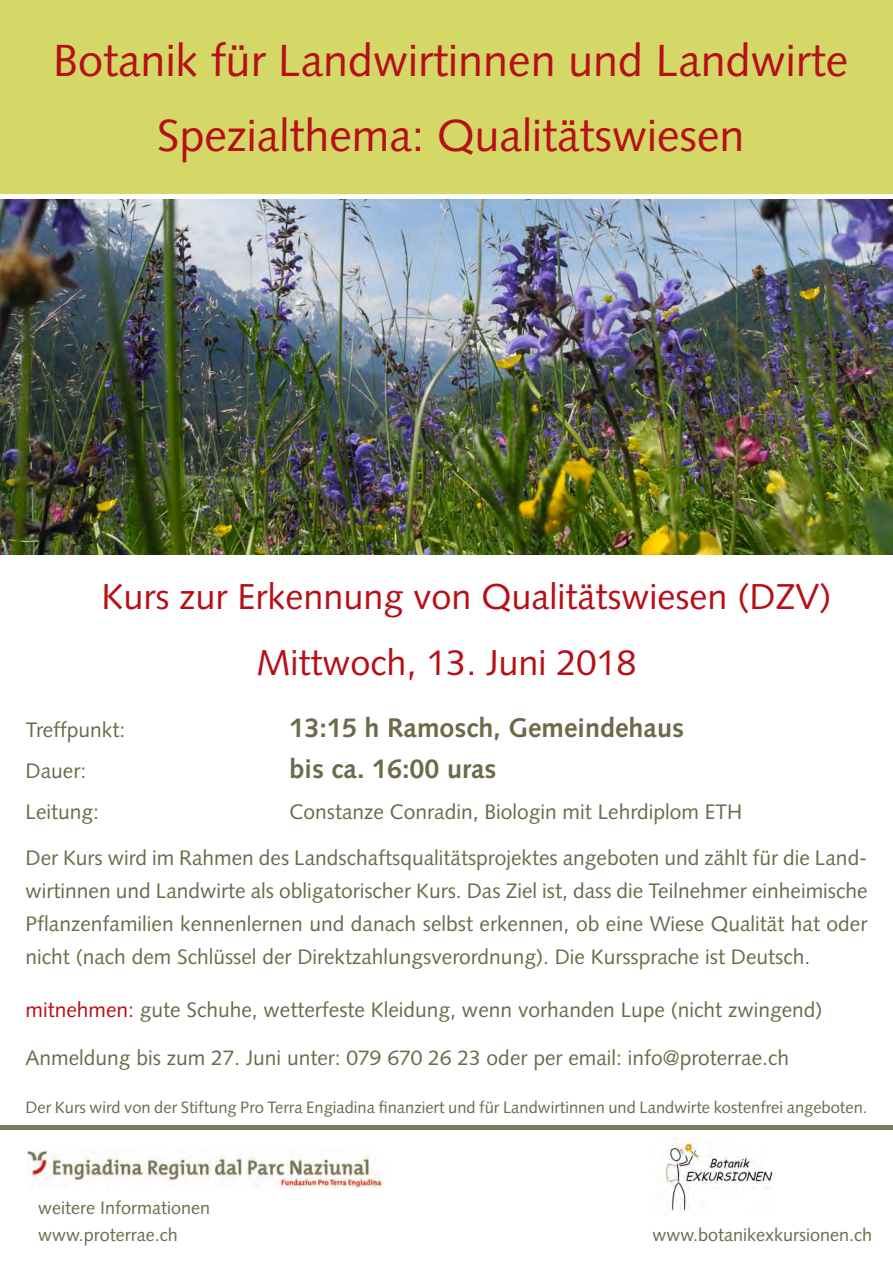
<style>
.page{position:relative;width:893px;height:1263px;background:#fff}
.page>*{position:absolute;margin:0;border:0;box-sizing:border-box;transform-origin:0 0}
.Überschrift{font:45px "Syntax LT Std";color:#b70f17}
.Überschrift-2{font:36px "Syntax LT Std";color:#b70f17}
.Lauftext_eingerueckt{font:36px "Syntax LT Std";color:#b70f17}
.Lauftext_eingerueckt-2{font:700 27px "Syntax LT Std";color:#6d6a4a}
.Lauftext_Block{font:21px/33px "Syntax LT Std";color:#6d6a4a;text-align:justify}
.Lauftext_eingerueckt-3{font:21px "Syntax LT Std";color:#6d6a4a}
.Lauftext_eingerueckt-4{font:18px "Syntax LT Std";color:#6d6a4a}
.Lauftext_Block-2{font:16.5px "Syntax LT Std";color:#6d6a4a}
.s1{color:#b70f17}
</style>
<div class="page">
<div style="left:0;top:0;width:893px;height:193px;background:#d3d866"></div>
<img style="left:0;top:200px;width:893px;height:355px">
<img style="left:28px;top:1150px;width:355px;height:39px">
<hr style="left:0;top:1125px;width:893px;height:4px;background:#7c795d">
<img style="left:663px;top:1137px;width:110px;height:74px">
<p class="Überschrift" style="left:53px;top:34px;width:797px">Botanik für Landwirtinnen und Landwirte</p>
<p class="Überschrift" style="left:157px;top:109px;width:589px">Spezialthema: Qualitätswiesen</p>
<p class="Überschrift-2" style="left:101px;top:576px;width:732px">Kurs zur Erkennung von Qualitätswiesen (DZV)</p>
<p class="Lauftext_eingerueckt" style="left:256px;top:641px;width:382px">Mittwoch, 13. Juni 2018</p>
<p class="Lauftext_eingerueckt-3" style="left:26px;top:718px;width:101px">Treffpunkt:</p>
<p class="Lauftext_eingerueckt-2" style="left:290px;top:712px;width:396px">13:15 h Ramosch, Gemeindehaus</p>
<p class="Lauftext_eingerueckt-3" style="left:26px;top:759px;width:62px">Dauer:</p>
<p class="Lauftext_eingerueckt-2" style="left:290px;top:753px;width:209px">bis ca. 16:00 uras</p>
<p class="Lauftext_eingerueckt-3" style="left:26px;top:800px;width:75px">Leitung:</p>
<p class="Lauftext_eingerueckt-3" style="left:290px;top:800px;width:454px">Constanze Conradin, Biologin mit Lehrdiplom ETH</p>
<p class="Lauftext_Block" style="left:26px;top:841px;width:843px">Der Kurs wird im Rahmen des Landschaftsqualitätsprojektes angeboten und zählt für die Land&shy;wirtinnen und Landwirte als obligatorischer Kurs. Das Ziel ist, dass die Teilnehmer einheimische Pflanzenfamilien kennenlernen und danach selbst erkennen, ob eine Wiese Qualität hat oder nicht (nach dem Schlüssel der Direktzahlungsverordnung). Die Kurssprache ist Deutsch.</p>
<p class="Lauftext_Block" style="left:26px;top:993px;width:799px"><span class="s1">mitnehmen:</span> gute Schuhe, wetterfeste Kleidung, wenn vorhanden Lupe (nicht zwingend)</p>
<p class="Lauftext_Block" style="left:26px;top:1041px;width:765px">Anmeldung bis zum 27. Juni unter: 079 670 26 23 oder per email: info@proterrae.ch</p>
<p class="Lauftext_Block-2" style="left:26px;top:1098px;width:843px">Der Kurs wird von der Stiftung Pro Terra Engiadina finanziert und für Landwirtinnen und Landwirte kostenfrei angeboten.</p>
<p class="Lauftext_eingerueckt-4" style="left:38px;top:1197px;width:173px">weitere Informationen</p>
<p class="Lauftext_eingerueckt-4" style="left:38px;top:1224px;width:141px">www.proterrae.ch</p>
<p class="Lauftext_eingerueckt-4" style="left:652px;top:1224px;width:221px">www.botanikexkursionen.ch</p>
</div>
